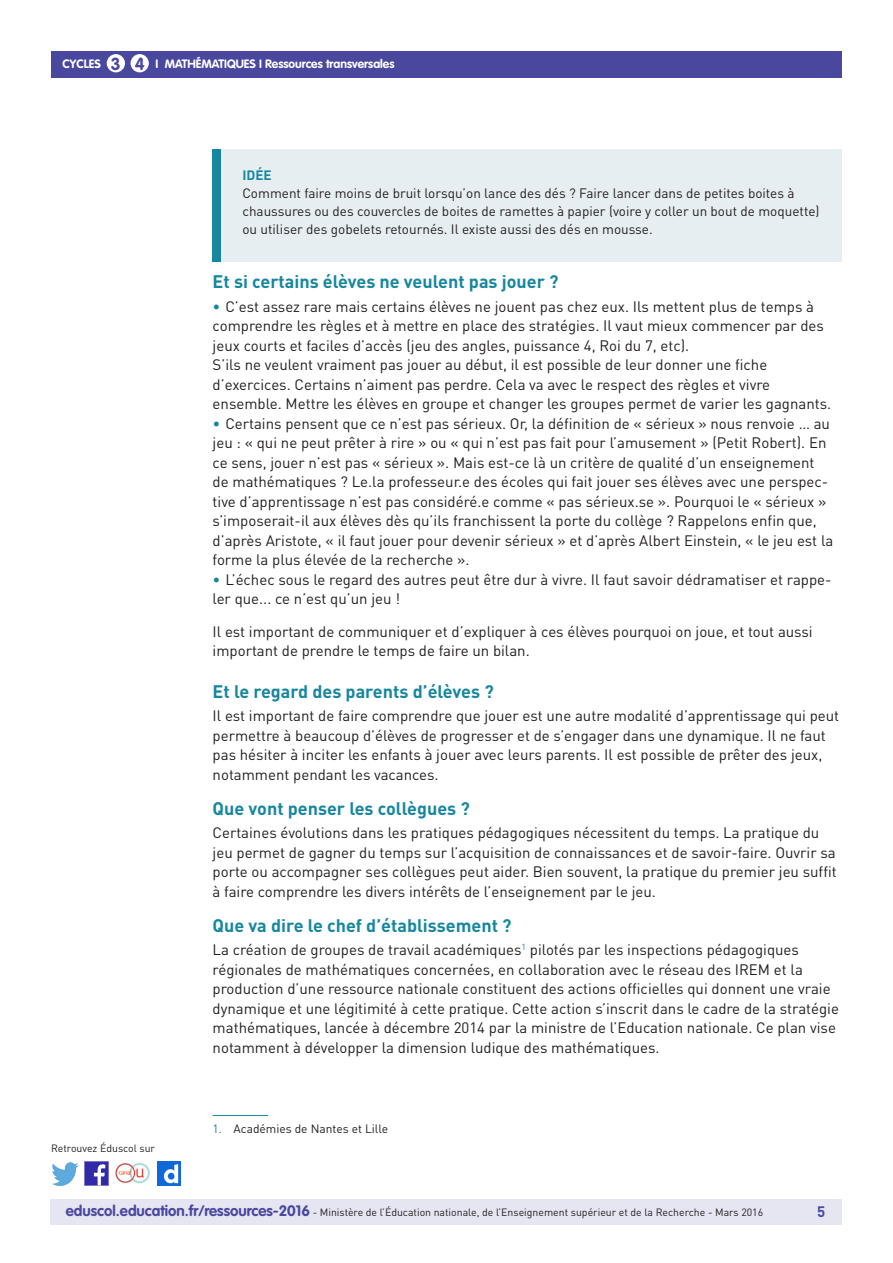
<style>
.page{position:relative;width:893px;height:1263px;background:#fff}
.page>*{position:absolute;margin:0;border:0;box-sizing:border-box;transform-origin:0 0}
._04_Titre_de_niveau{font:700 18px "DIN Pro";color:#16879f}
.t1{font:700 17.25px "VAG Rounded Std";color:#4a489e}
._06_Texte_courant{font:15px/19.5px "DIN Pro";color:#231f20}
._08_Liste_à_puces_ni{font:15px/19.5px "DIN Pro";color:#231f20}
.t2{font:700 15px "DIN Pro";color:#4a489e}
._15_texte_encadré{font:13.5px/18px "DIN Pro";color:#231f20}
._15_Titre_encadré{font:700 13.5px "DIN Pro";color:#16879f}
.t3{font:700 12px "VAG Rounded Std";color:#fff}
._13_Note_bas_de_page{font:12px "DIN Pro";color:#231f20}
.t4{font:10.5px "DIN Pro";color:#231f20}
.s1{color:#16879f}
.s2{font-family:"VAG Rounded Std";font-weight:700;font-size:15px;color:#4a489e}
</style>
<div class="page">
<div style="left:50px;top:1199px;width:791px;height:26px;background:#e6e5f2"></div>
<div style="left:51px;top:51px;width:791px;height:27px;background:#4a489e"></div>
<div style="left:107px;top:54px;width:18px;height:18px;background:#fff;border-radius:50%"></div>
<div style="left:131px;top:54px;width:18px;height:18px;background:#fff;border-radius:50%"></div>
<img style="left:85px;top:1162px;width:23px;height:23px">
<img style="left:51px;top:1163px;width:28px;height:22px">
<img style="left:158px;top:1162px;width:22px;height:23px">
<img style="left:115px;top:1163px;width:35px;height:21px">
<hr style="left:213px;top:1115px;width:55px;height:1px;background:#16879f">
<div style="left:213px;top:149px;width:629px;height:112px;background:#e6eef2"></div>
<div style="left:213px;top:149px;width:8px;height:112px;background:#16879f"></div>
<p class="t3" style="left:63px;top:57px;width:40px">CYCLES</p>
<p class="t3" style="left:156px;top:57px;width:240px">I MATHÉMATIQUES I Ressources transversales</p>
<p class="t1" style="left:111px;top:53px;width:35px">3 4</p>
<p class="_15_Titre_encadré" style="left:242px;top:167px;width:31px">IDÉE</p>
<p class="_15_texte_encadré" style="left:242px;top:184px;width:579px">Comment faire moins de bruit lorsqu’on lance des dés ? Faire lancer dans de petites boites à chaussures ou des couvercles de boites de ramettes à papier (voire y coller un bout de moquette) ou utiliser des gobelets retournés. Il existe aussi des dés en mousse.</p>
<p class="_04_Titre_de_niveau" style="left:213px;top:270px;width:347px">Et si certains élèves ne veulent pas jouer ?</p>
<p class="_08_Liste_à_puces_ni" style="left:213px;top:296px;width:613px"><span class="s1">•</span> C’est assez rare mais certains élèves ne jouent pas chez eux. Ils mettent plus de temps à comprendre les règles et à mettre en place des stratégies. Il vaut mieux commencer par des jeux courts et faciles d’accès (jeu des angles, puissance 4, Roi du 7, etc).</p>
<p class="_06_Texte_courant" style="left:213px;top:355px;width:620px">S’ils ne veulent vraiment pas jouer au début, il est possible de leur donner une fiche d’exercices. Certains n’aiment pas perdre. Cela va avec le respect des règles et vivre ensemble. Mettre les élèves en groupe et changer les groupes permet de varier les gagnants.</p>
<p class="_08_Liste_à_puces_ni" style="left:213px;top:413px;width:622px"><span class="s1">•</span> Certains pensent que ce n’est pas sérieux. Or, la définition de « sérieux » nous renvoie … au jeu : « qui ne peut prêter à rire » ou « qui n’est pas fait pour l’amusement » (Petit Robert). En ce sens, jouer n’est pas « sérieux ». Mais est-ce là un critère de qualité d’un enseignement de mathématiques ? Le.la professeur.e des écoles qui fait jouer ses élèves avec une perspec&shy;tive d’apprentissage n’est pas considéré.e comme « pas sérieux.se ». Pourquoi le « sérieux » s’imposerait-il aux élèves dès qu’ils franchissent la porte du collège ? Rappelons enfin que, d’après Aristote, « il faut jouer pour devenir sérieux » et d’après Albert Einstein, « le jeu est la forme la plus élevée de la recherche ».</p>
<p class="_08_Liste_à_puces_ni" style="left:213px;top:569px;width:620px"><span class="s1">•</span> L’échec sous le regard des autres peut être dur à vivre. Il faut savoir dédramatiser et rappe&shy;ler que... ce n’est qu’un jeu !</p>
<p class="_06_Texte_courant" style="left:213px;top:621px;width:602px">Il est important de communiquer et d’expliquer à ces élèves pourquoi on joue, et tout aussi important de prendre le temps de faire un bilan.</p>
<p class="_04_Titre_de_niveau" style="left:213px;top:679px;width:283px">Et le regard des parents d’élèves ?</p>
<p class="_06_Texte_courant" style="left:213px;top:706px;width:628px">Il est important de faire comprendre que jouer est une autre modalité d’apprentissage qui peut permettre à beaucoup d’élèves de progresser et de s’engager dans une dynamique. Il ne faut pas hésiter à inciter les enfants à jouer avec leurs parents. Il est possible de prêter des jeux, notamment pendant les vacances.</p>
<p class="_04_Titre_de_niveau" style="left:213px;top:796px;width:259px">Que vont penser les collègues ?</p>
<p class="_06_Texte_courant" style="left:213px;top:823px;width:626px">Certaines évolutions dans les pratiques pédagogiques nécessitent du temps. La pratique du jeu permet de gagner du temps sur l’acquisition de connaissances et de savoir-faire. Ouvrir sa porte ou accompagner ses collègues peut aider. Bien souvent, la pratique du premier jeu suffit à faire comprendre les divers intérêts de l’enseignement par le jeu.</p>
<p class="_04_Titre_de_niveau" style="left:213px;top:913px;width:300px">Que va dire le chef d’établissement ?</p>
<p class="_06_Texte_courant" style="left:213px;top:940px;width:628px">La création de groupes de travail académiques<sup>1</sup> pilotés par les inspections pédagogiques régionales de mathématiques concernées, en collaboration avec le réseau des IREM et la production d’une ressource nationale constituent des actions officielles qui donnent une vraie dynamique et une légitimité à cette pratique. Cette action s’inscrit dans le cadre de la stratégie mathématiques, lancée à décembre 2014 par la ministre de l’Education nationale. Ce plan vise notamment à développer la dimension ludique des mathématiques.</p>
<p class="t4" style="left:51px;top:1141px;width:106px">Retrouvez Éduscol sur</p>
<p class="_13_Note_bas_de_page" style="left:213px;top:1121px;width:177px"><span class="s1">1.</span> Académies de Nantes et Lille</p>
<p class="t4" style="left:66px;top:1205px;width:699px"><span class="s2">eduscol.education.fr/ressources-2016</span> - Ministère de l’Éducation nationale, de l’Enseignement supérieur et de la Recherche - Mars 2016</p>
<p class="t2" style="left:817px;top:1201px;width:10px">5</p>
</div>
